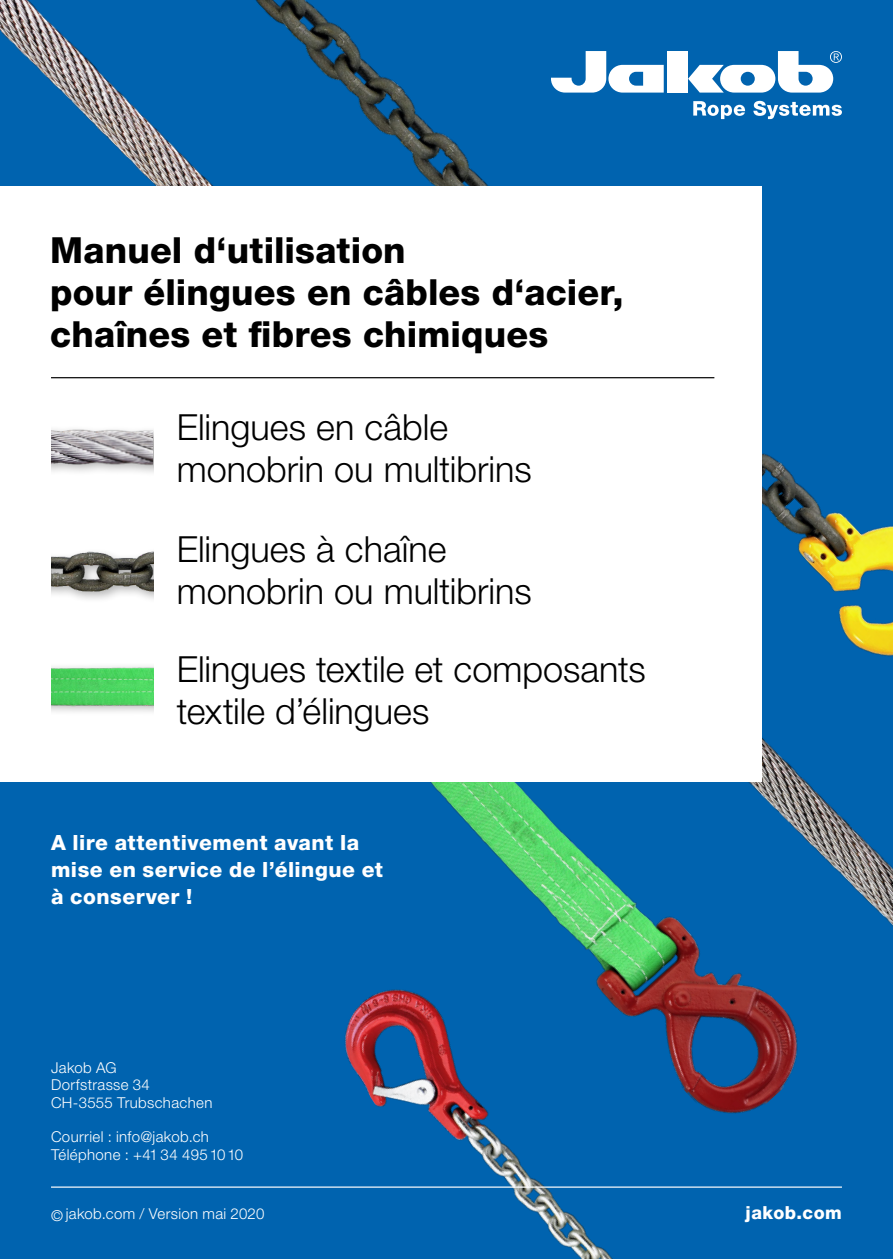
<style>
.page{position:relative;width:893px;height:1259px;background:#0063af}
.page>*{position:absolute;margin:0;border:0;box-sizing:border-box;transform-origin:0 0}
.t1{font:300 36px/42px "Helvetica Neue LT Pro";color:#000}
.t2{font:800 36px/42px "Helvetica Neue LT Pro";letter-spacing:.005em;color:#000}
.t3{font:800 21px/27px "Helvetica Neue LT Pro";letter-spacing:.025em;color:#fff}
.t4{font:800 18px "Helvetica Neue LT Pro";letter-spacing:.025em;color:#fff}
.t5{font:300 15px/17.4px "Helvetica Neue LT Pro";letter-spacing:.025em;color:#fff}
</style>
<div class="page">
<img style="left:0;top:0;width:893px;height:926px">
<img style="left:322px;top:1138px;width:377px;height:121px">
<img style="left:208px;top:483px;width:615px;height:655px">
<hr style="left:51px;top:1186px;width:791px;height:1px;background:#fff">
<div style="left:0;top:186px;width:761px;height:596px;background:#fff"></div>
<div style="left:667px;top:51px;width:21px;height:42px;background:#fff"></div>
<svg style="left:551px;top:51px;width:113px;height:42px"></svg>
<svg style="left:688px;top:51px;width:154px;height:42px"></svg>
<svg style="left:693px;top:101px;width:52px;height:18px"></svg>
<svg style="left:753px;top:101px;width:89px;height:18px"></svg>
<hr style="left:51px;top:377px;width:663px;height:1px;background:#000">
<img style="left:51px;top:551px;width:102px;height:48px">
<img style="left:51px;top:666px;width:102px;height:46px">
<img style="left:51px;top:429px;width:102px;height:44px">
<p class="t2" style="left:50px;top:229px;width:575px">Manuel d‘utilisation<br>pour élingues en câbles d‘acier, chaînes et fibres chimiques</p>
<p class="t1" style="left:177px;top:405px;width:356px">Elingues en câble monobrin ou multibrins</p>
<p class="t1" style="left:177px;top:527px;width:356px">Elingues à chaîne monobrin ou multibrins</p>
<p class="t1" style="left:177px;top:647px;width:470px">Elingues textile et composants textile d’élingues</p>
<p class="t3" style="left:51px;top:828px;width:333px">A lire attentivement avant la mise en service de l’élingue et à conserver !</p>
<p class="t5" style="left:51px;top:1058px;width:163px">Jakob AG<br>Dorfstrasse 34<br>CH-3555 Trubschachen</p>
<p class="t5" style="left:51px;top:1128px;width:194px">Courriel : info@jakob.ch<br>Téléphone : +41 34 495 10 10</p>
<p class="t5" style="left:51px;top:1205px;width:215px">© jakob.com / Version mai 2020</p>
<p class="t4" style="left:746px;top:1202px;width:98px">jakob.com</p>
</div>
